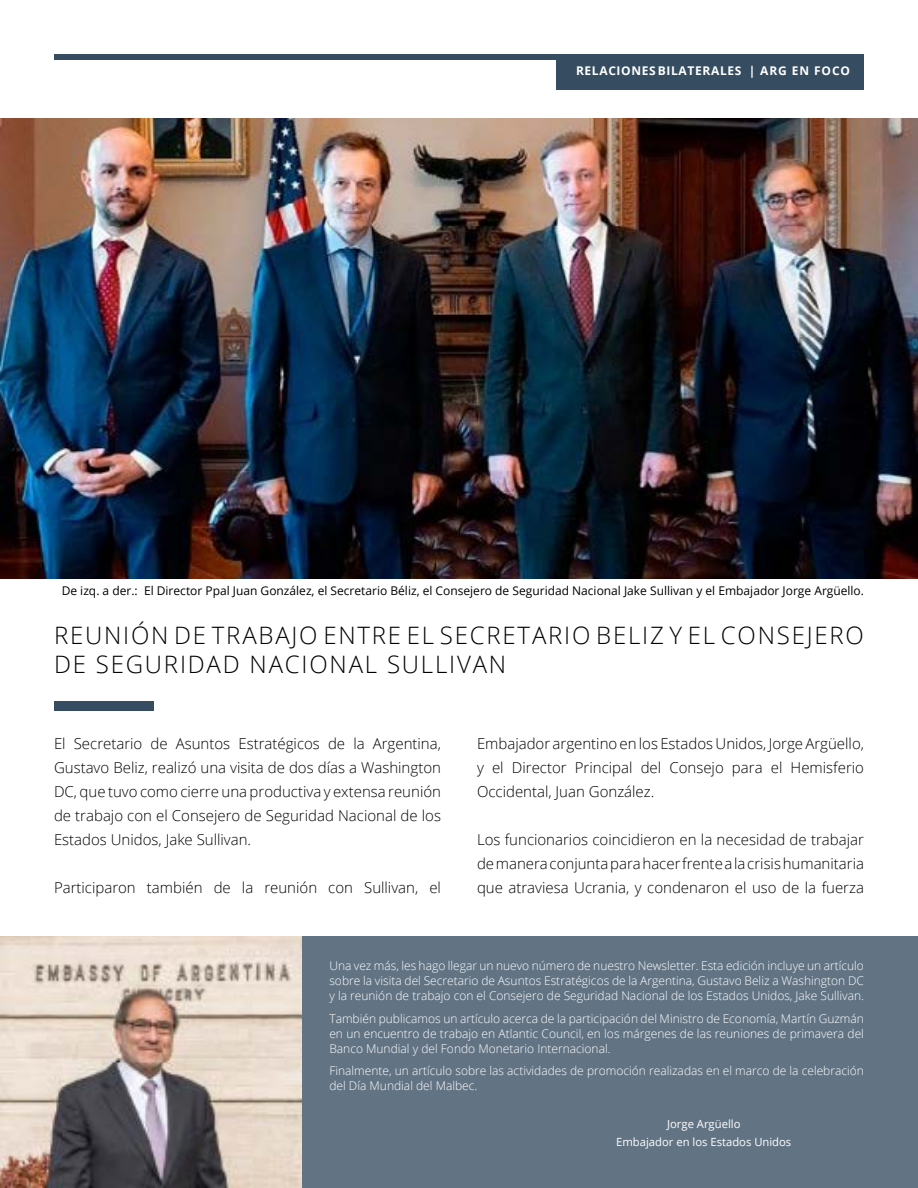
<style>
.page{position:relative;width:918px;height:1188px;background:#fff}
.page>*{position:absolute;margin:0;border:0;box-sizing:border-box;transform-origin:0 0}
.t1{font:300 24px/28.8px "Open Sans";letter-spacing:.075em;color:#000}
.t2{font:300 15px/24px "Open Sans";color:#000;text-align:justify}
.t3{font:300 12px/15px "Open Sans";color:#fff;text-align:justify}
.t4{font:12px "Open Sans";color:#000}
.t5{font:700 12px "Open Sans";letter-spacing:.055em;color:#fff}
.t6{font:700 12px "Open Sans";letter-spacing:.075em;color:#fff}
.t7{font:11.25px/18px "Open Sans";color:#fff;text-align:center}
</style>
<div class="page">
<div style="left:54px;top:54px;width:810px;height:5px;background:#364d61"></div>
<div style="left:556px;top:54px;width:308px;height:36px;background:#364d61"></div>
<img style="left:0;top:118px;width:918px;height:461px">
<div style="left:54px;top:701px;width:100px;height:9px;background:#364d61"></div>
<div style="left:54px;top:936px;width:864px;height:252px;background:#627484"></div>
<img style="left:0;top:936px;width:302px;height:252px">
<p class="t5" style="left:576px;top:62px;width:55px">RELACIONE</p>
<p class="t5" style="left:649px;top:62px;width:55px">S BILATERA</p>
<p class="t6" style="left:720px;top:62px;width:132px">LES | ARG EN FOCO</p>
<p class="t4" style="left:62px;top:582px;width:804px">De izq. a der.: El Director Ppal Juan González, el Secretario Béliz, el Consejero de Seguridad Nacional Jake Sullivan y el Embajador Jorge Argüello.</p>
<h1 class="t1" style="left:54px;top:620px;width:811px">REUNIÓN DE TRABAJO ENTRE EL SECRETARIO BELIZ Y EL CONSEJERO<br>DE SEGURIDAD NACIONAL SULLIVAN</h1>
<p class="t2" style="left:54px;top:732px;width:389px">El Secretario de Asuntos Estratégicos de la Argentina, Gustavo Beliz, realizó una visita de dos días a Washington DC, que tuvo como cierre una productiva y extensa reunión de trabajo con el Consejero de Seguridad Nacional de los Estados Unidos, Jake Sullivan.</p>
<p class="t2" style="left:54px;top:876px;width:389px">Participaron también de la reunión con Sullivan, el</p>
<p class="t2" style="left:477px;top:732px;width:389px">Embajador argentino en los Estados Unidos, Jorge Argüello, y el Director Principal del Consejo para el Hemisferio Occidental, Juan González.</p>
<p class="t2" style="left:477px;top:828px;width:389px">Los funcionarios coincidieron en la necesidad de trabajar de manera conjunta para hacer frente a la crisis humanitaria que atraviesa Ucrania, y condenaron el uso de la fuerza</p>
<p class="t3" style="left:329px;top:958px;width:536px">Una vez más, les hago llegar un nuevo número de nuestro Newsletter. Esta edición incluye un artículo sobre la visita del Secretario de Asuntos Estratégicos de la Argentina, Gustavo Beliz a Washington DC y la reunión de trabajo con el Consejero de Seguridad Nacional de los Estados Unidos, Jake Sullivan.</p>
<p class="t3" style="left:329px;top:1011px;width:536px">También publicamos un artículo acerca de la participación del Ministro de Economía, Martín Guzmán en un encuentro de trabajo en Atlantic Council, en los márgenes de las reuniones de primavera del Banco Mundial y del Fondo Monetario Internacional.</p>
<p class="t3" style="left:329px;top:1063px;width:536px">Finalmente, un artículo sobre las actividades de promoción realizadas en el marco de la celebración del Día Mundial del Malbec.</p>
<p class="t7" style="left:616px;top:1115px;width:177px">Jorge Argüello<br>Embajador en los Estados Unidos</p>
</div>
